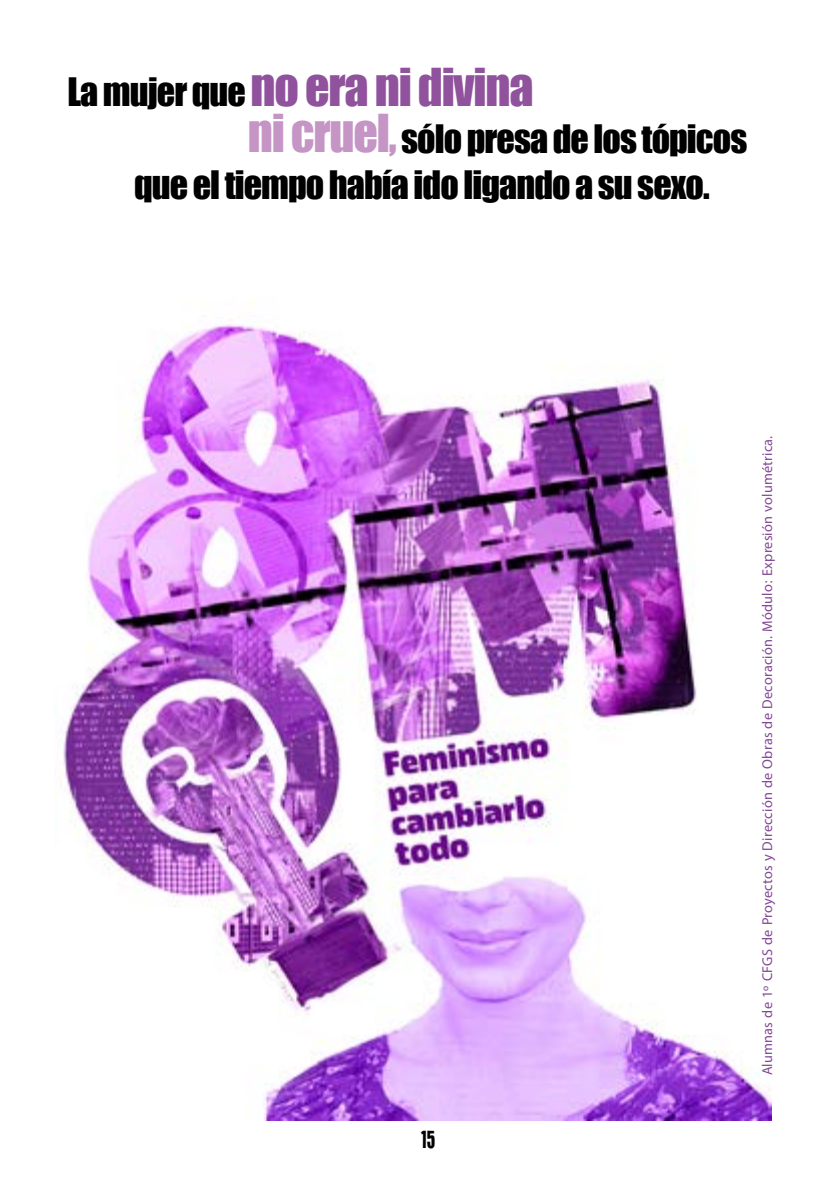
<style>
.page{position:relative;width:840px;height:1191px;background:#fff}
.page>*{position:absolute;margin:0;border:0;box-sizing:border-box;transform-origin:0 0}
.t1{font:48px "Impact";letter-spacing:-.025em;color:#90529d}
.t2{font:36px/46px "Impact";letter-spacing:-.025em;color:#000}
.t3{font:24px "Hypotheticalmoonof Mercury";color:#000}
.t4{font:20px "Myriad Arabic";letter-spacing:.01em;color:#834795}
.s1{font-size:36px;color:#000}
.s2{font-size:48px;color:#c595c5}
</style>
<div class="page">
<img style="left:54px;top:319px;width:716px;height:801px">
<h1 class="t1" style="left:67px;top:50px;width:467px"><span class="s1">La mujer que</span> no era ni divina</h1>
<h2 class="t2" style="left:134px;top:114px;width:614px;text-indent:114px"><span class="s2">ni cruel,</span> sólo presa de los tópicos que el tiempo había ido ligando a su sexo.</h2>
<p class="t3" style="left:420px;top:1124px;width:16px">15</p>
<p class="t4" style="left:753px;top:1075px;width:641px;rotate:-90deg">Alumnas de 1º CFGS de Proyectos y Dirección de Obras de Decoración. Módulo: Expresión volumétrica.</p>
</div>
